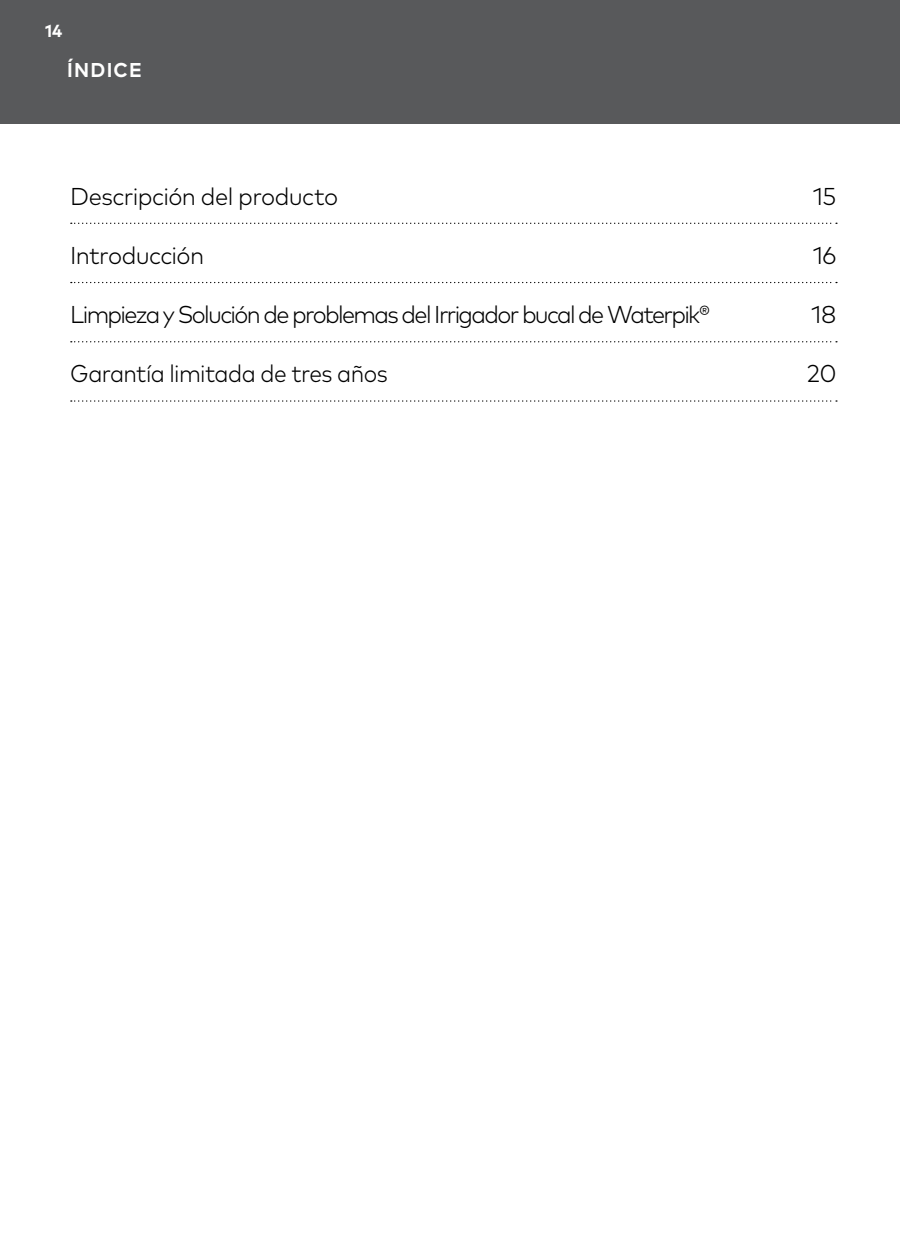
<style>
.page{position:relative;width:900px;height:1260px;background:#fff}
.page>*{position:absolute;margin:0;border:0;box-sizing:border-box;transform-origin:0 0}
.t1{font:300 24.5px "Mark Pro";letter-spacing:-.07em;color:#000;scale:.96 1}
.t2{font:300 24.5px "Mark Pro";letter-spacing:-.04em;color:#000}
.t3{font:300 24.5px "Mark Pro";letter-spacing:-.04em;color:#000;scale:.93 1}
.t4{font:700 20px "Mark Pro";letter-spacing:.065em;color:#fff;scale:.96 1}
.t5{font:700 17.5px "Mark Pro";color:#fff}
</style>
<div class="page">
<div style="left:0;top:0;width:900px;height:124px;background:#58595b"></div>
<svg style="left:71px;top:223px;width:766px;height:1px"></svg>
<svg style="left:71px;top:282px;width:766px;height:1px"></svg>
<svg style="left:71px;top:341px;width:766px;height:1px"></svg>
<svg style="left:71px;top:400px;width:766px;height:2px"></svg>
<p class="t5" style="left:45px;top:17px;width:19px">14</p>
<p class="t4" style="left:67px;top:55px;width:79px">ÍNDICE</p>
<p class="t2" style="left:70px;top:178px;width:269px">Descripción del producto</p>
<p class="t2" style="left:813px;top:178px;width:25px">15</p>
<p class="t2" style="left:70px;top:237px;width:136px">Introducción</p>
<p class="t2" style="left:813px;top:237px;width:25px">16</p>
<p class="t1" style="left:70px;top:296px;width:668px">Limpieza y Solución de problemas del Irrigador bucal de Waterpik®</p>
<p class="t2" style="left:811px;top:296px;width:27px">18</p>
<p class="t3" style="left:70px;top:355px;width:343px">Garantía limitada de tres años</p>
<p class="t2" style="left:807px;top:355px;width:31px">20</p>
</div>
